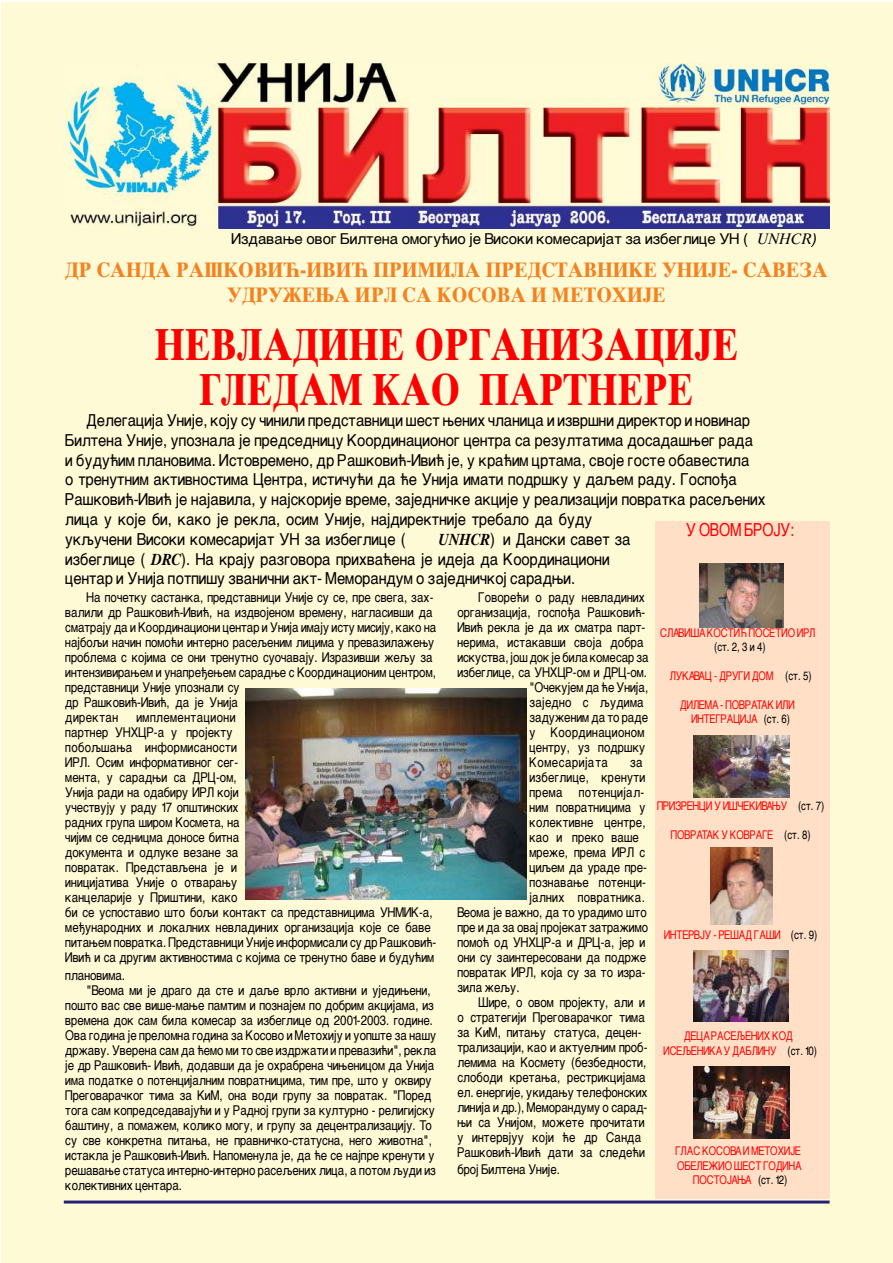
<style>
.page{position:relative;width:893px;height:1263px;background:#fff}
.page>*{position:absolute;margin:0;border:0;box-sizing:border-box;transform-origin:0 0}
.t1{font:700 45px/45px "Cir Times";color:#f00;text-align:center;scale:.8 1}
.t2{font:700 21px/25.2px "Cir Times";color:#f5821f;text-align:center;scale:.9 1}
.t3{font:18px "Arial Cirilica";color:#f00;scale:.8 1}
.t4{font:16.5px/19.8px "Arial Cirilica";color:#000;scale:.9 1}
.t5{font:15px "Arial Cirilica";color:#000}
.t6{font:13.5px/15px "Arial Cirilica";color:#000;scale:.85 1}
.t7{font:13.5px "Arial Cirilica";letter-spacing:.025em;color:#000;scale:.85 1}
.t8{font:13.5px "Arial Cirilica";letter-spacing:.02em;color:#000;scale:.85 1}
.t9{font:13.5px "Arial Cirilica";letter-spacing:.03em;color:#000;scale:.85 1}
.t10{font:13.5px "Arial Cirilica";letter-spacing:.045em;color:#000;scale:.85 1}
.t11{font:12px/14.4px "Arial Cirilica";color:#f00;text-align:center;scale:.8 1}
.t12{font:12px "Arial Cirilica";color:#000;scale:.8 1}
.s1{font-family:"Dutch 801 BT";font-style:italic}
.s2{font-family:"Arial";font-style:italic}
.s3{font-family:"Dutch 801 BT";font-weight:700;font-style:italic}
.s4{color:#000}
</style>
<div class="page">
<div style="left:2px;top:3px;width:891px;height:1260px;background:#fffad6"></div>
<hr style="left:64px;top:1201px;width:765px;height:3px;background:#242175">
<img style="left:64px;top:64px;width:765px;height:165px">
<div style="left:655px;top:522px;width:174px;height:677px;background:#ffe0c7"></div>
<img style="left:700px;top:564px;width:84px;height:64px">
<img style="left:693px;top:735px;width:96px;height:63px">
<img style="left:710px;top:848px;width:62px;height:77px">
<img style="left:245px;top:689px;width:282px;height:210px">
<img style="left:693px;top:950px;width:95px;height:72px">
<img style="left:693px;top:1066px;width:96px;height:73px">
<p class="t5" style="left:231px;top:233px;width:587px">Izdavawe ovog Biltena omogu}io je Visoki komesarijat za izbeglice UN ( <span class="s1">UNHCR</span><span class="s2">)</span></p>
<h2 class="t2" style="left:65px;top:259px;width:848px">DR SANDA RA[KOVI]-IVI] PRIMILA PREDSTAVNIKE UNIJE- SAVEZA<br>UDRU@EWA IRL SA KOSOVA I METOHIJE</h2>
<h1 class="t1" style="left:155px;top:326px;width:731px">NEVLADINE ORGANIZACIJE<br>GLEDAM KAO PARTNERE</h1>
<p class="t4" style="left:65px;top:412px;width:779px;text-indent:21px">Delegacija Unije, koju su ~inili predstavnici {est wenih ~lanica i izvr{ni direktor i novinar Biltena Unije, upoznala je predsednicu Koordinacionog centra sa rezultatima dosada{weg rada<br>i budu}im planovima. Istovremeno, dr Ra{kovi}-Ivi} je, u kra}im crtama, svoje goste obavestila<br>o trenutnim aktivnostima Centra, isti~u}i da }e Unija imati podr{ku u daqem radu. Gospo|a Ra{kovi}-Ivi} je najavila, u najskorije vreme, zajedni~ke akcije u realizaciji povratka raseqenih lica u koje bi, kako je rekla, osim Unije, najdirektnije trebalo da budu<br>ukqu~eni Visoki komesarijat UN za izbeglice (</p>
<h3 class="t3" style="left:686px;top:523px;width:137px">U OVOM BROJU:</h3>
<p class="t4" style="left:65px;top:531px;width:629px;text-indent:373px"><span class="s3">UNHCR</span>) i Danski savet za izbeglice ( <span class="s3">DRC</span>). Na kraju razgovora prihva}ena je ideja da Koordinacioni centar i Unija potpi{u zvani~ni akt- Memorandum o zajedni~koj saradwi.</p>
<p class="t6" style="left:65px;top:591px;width:438px;text-indent:21px">Na po~etku sastanka, predstavnici Unije su se, pre svega, zah&shy;valili dr Ra{kovi}-Ivi}, na izdvojenom vremenu, naglasiv{i da smatraju da i Koordinacioni centar i Unija imaju istu misiju, kako na najboqi na~in pomo}i interno raseqenim licima u prevazila`ewu problema s kojima se oni trenutno suo~avaju. Izraziv{i `equ za intenzivirawem i unapre|ewem saradwe s Koordinacionim centrom, predstavnici Unije upoznali su<br>dr Ra{kovi}-Ivi}, da je Unija<br>direktan</p>
<p class="t6" style="left:65px;top:711px;width:438px;text-indent:71px">implementacioni<br>partner UNHCR-a u projektu<br>poboq{awa informisanosti<br>IRL. Osim informativnog seg-<br>menta, u saradwi sa DRC-om,<br>Unija radi na odabiru IRL koji<br>u~estvuju u radu 17 op{tinskih<br>radnih grupa {irom Kosmeta, na<br>~ijim se sednicma donose bitna<br>dokumenta i odluke vezane za<br>povratak. Predstavqena je i<br>inicijativa Unije o otvarawu<br>kancelarije u Pri{tini, kako<br>bi se uspostavio {to boqi kontakt sa predstavnicima UNMIK-a, me|unarodnih i lokalnih nevladinih organizacija koje se bave pitawem povratka. Predstavnici Unije informisali su dr Ra{kovi}- Ivi} i sa drugim aktivnostima s kojima se trenutno bave i budu}im</p>
<p class="t6" style="left:65px;top:969px;width:72px">planovima.</p>
<p class="t6" style="left:87px;top:984px;width:406px">"Veoma mi je drago da ste i daqe vrlo aktivni i ujediweni,</p>
<p class="t6" style="left:65px;top:999px;width:435px">po{to vas sve vi{e-mawe pamtim i poznajem po dobrim akcijama, iz</p>
<p class="t6" style="left:65px;top:1014px;width:434px">vremena dok sam bila komesar za izbeglice od 2001-2003. godine.</p>
<p class="t6" style="left:65px;top:1029px;width:438px">Ova godina je prelomna godina za Kosovo i Metohiju i uop{te za na{u</p>
<p class="t6" style="left:65px;top:1044px;width:438px">dr`avu. Uverena sam da }emo mi to sve izdr`ati i prevazi}i", rekla</p>
<p class="t6" style="left:65px;top:1059px;width:435px">je dr Ra{kovi}- Ivi}, dodav{i da je ohrabrena ~iwenicom da Unija</p>
<p class="t6" style="left:65px;top:1074px;width:432px">ima podatke o potencijalnim povratnicima, tim pre, {to u okviru</p>
<p class="t6" style="left:65px;top:1089px;width:432px">Pregovara~kog tima za KiM, ona vodi grupu za povratak. "Pored</p>
<p class="t6" style="left:65px;top:1104px;width:436px">toga sam kopredsedavaju}i i u Radnoj grupi za kulturno - religijsku</p>
<p class="t6" style="left:65px;top:1119px;width:433px">ba{tinu, a poma`em, koliko mogu, i grupu za decentralizaciju. To</p>
<p class="t6" style="left:65px;top:1134px;width:433px">su sve konkretna pitawa, ne pravni~ko-statusna, nego `ivotna",</p>
<p class="t6" style="left:65px;top:1149px;width:436px">istakla je Ra{kovi}-Ivi}. Napomenula je, da }e se najpre krenuti u</p>
<p class="t6" style="left:65px;top:1164px;width:437px">re{avawe statusa interno-interno raseqenih lica, a potom qudi iz</p>
<p class="t6" style="left:65px;top:1179px;width:139px">kolektivnih centara.</p>
<p class="t6" style="left:478px;top:591px;width:197px">Govore}i o radu nevladinih</p>
<p class="t6" style="left:457px;top:606px;width:223px">organizacija, gospo|a Ra{kovi}-</p>
<p class="t6" style="left:457px;top:621px;width:223px">Ivi} rekla je da ih smatra part-</p>
<p class="t6" style="left:457px;top:636px;width:221px">nerima, istakav{i svoja dobra</p>
<p class="t6" style="left:457px;top:651px;width:226px">iskustva, jo{ dok je bila komesar za</p>
<p class="t6" style="left:457px;top:666px;width:225px">izbeglice, sa UNHCR-om i DRC-om.</p>
<p class="t6" style="left:529px;top:681px;width:141px">"O~ekujem da }e Unija,</p>
<p class="t8" style="left:529px;top:698px;width:136px">zajedno s qudima</p>
<p class="t6" style="left:529px;top:711px;width:141px">zadu`enim da to rade</p>
<p class="t9" style="left:529px;top:728px;width:137px">u Koordinacionom</p>
<p class="t6" style="left:529px;top:741px;width:138px">centru, uz podr{ku</p>
<p class="t10" style="left:529px;top:758px;width:94px">Komesarijata</p>
<p class="t6" style="left:630px;top:756px;width:17px">za</p>
<p class="t7" style="left:529px;top:773px;width:138px">izbeglice, krenuti</p>
<p class="t9" style="left:529px;top:788px;width:137px">prema potencijal-</p>
<p class="t6" style="left:529px;top:801px;width:138px">nim povratnicima u</p>
<p class="t8" style="left:529px;top:818px;width:138px">kolektivne centre,</p>
<p class="t6" style="left:529px;top:831px;width:130px">kao i preko va{e</p>
<p class="t6" style="left:529px;top:846px;width:138px">mre`e, prema IRL s</p>
<p class="t6" style="left:529px;top:861px;width:140px">ciqem da urade pre-</p>
<p class="t6" style="left:529px;top:876px;width:139px">poznavawe potenci-</p>
<p class="t7" style="left:529px;top:893px;width:137px">jalnih povratnika.</p>
<p class="t6" style="left:457px;top:906px;width:224px">Veoma je va`no, da to uradimo {to</p>
<p class="t6" style="left:457px;top:921px;width:226px">pre i da za ovaj projekat zatra`imo</p>
<p class="t6" style="left:457px;top:936px;width:223px">pomo} od UNHCR-a i DRC-a, jer i</p>
<p class="t6" style="left:457px;top:951px;width:224px">oni su zainteresovani da podr`e</p>
<p class="t6" style="left:457px;top:966px;width:223px">povratak IRL, koja su za to izra-</p>
<p class="t6" style="left:457px;top:981px;width:75px">zila `equ.</p>
<p class="t6" style="left:478px;top:996px;width:197px">[ire, o ovom projektu, ali i</p>
<p class="t6" style="left:457px;top:1011px;width:222px">o strategiji Pregovara~kog tima</p>
<p class="t6" style="left:457px;top:1026px;width:218px">za KiM, pitawu statusa, decen-</p>
<p class="t6" style="left:457px;top:1041px;width:225px">tralizaciji, kao i aktuelnim prob-</p>
<p class="t6" style="left:457px;top:1056px;width:224px">lemima na Kosmetu (bezbednosti,</p>
<p class="t6" style="left:457px;top:1071px;width:223px">slobodi kretawa, restrikcijama</p>
<p class="t6" style="left:457px;top:1086px;width:225px">el. energije, ukidawu telefonskih</p>
<p class="t6" style="left:457px;top:1101px;width:225px">linija i dr.), Memorandumu o sarad-</p>
<p class="t6" style="left:457px;top:1116px;width:222px">wi sa Unijom, mo`ete pro~itati</p>
<p class="t6" style="left:457px;top:1131px;width:218px">u intervjuu koji }e dr Sanda</p>
<p class="t6" style="left:457px;top:1146px;width:222px">Ra{kovi}-Ivi} dati za slede}i</p>
<p class="t6" style="left:457px;top:1163px;width:122px">broj Biltena Unije.</p>
<p class="t11" style="left:660px;top:627px;width:195px">SLAVI[AKOSTI] POSETIO IRL</p>
<p class="t12" style="left:714px;top:643px;width:66px">(st. 2, 3 i 4)</p>
<p class="t11" style="left:669px;top:670px;width:179px">LUKAVAC - DRUGI DOM <span class="s4">(st. 5)</span></p>
<p class="t11" style="left:680px;top:699px;width:144px">DILEMA- POVRATAK ILI<br>INTEGRACIJA <span class="s4">(st. 6)</span></p>
<p class="t11" style="left:657px;top:800px;width:210px">PRIZRENCI U I[^EKIVAWU <span class="s4">(st. 7)</span></p>
<p class="t11" style="left:670px;top:828px;width:176px">POVRATAK U KOVRAGE <span class="s4">(st. 8)</span></p>
<p class="t11" style="left:664px;top:929px;width:193px">INTERVJU - RE[AD GA[I <span class="s4">(st. 9)</span></p>
<p class="t11" style="left:663px;top:1030px;width:193px">DECARASEQENIH KOD<br>ISEQENIKAU DABLINU <span class="s4">(st. 10)</span></p>
<p class="t11" style="left:675px;top:1145px;width:159px">GLAS KOSOVAI METOHIJE<br>OBELE@IO [EST GODINA<br>POSTOJAWA <span class="s4">(st. 12)</span></p>
</div>
